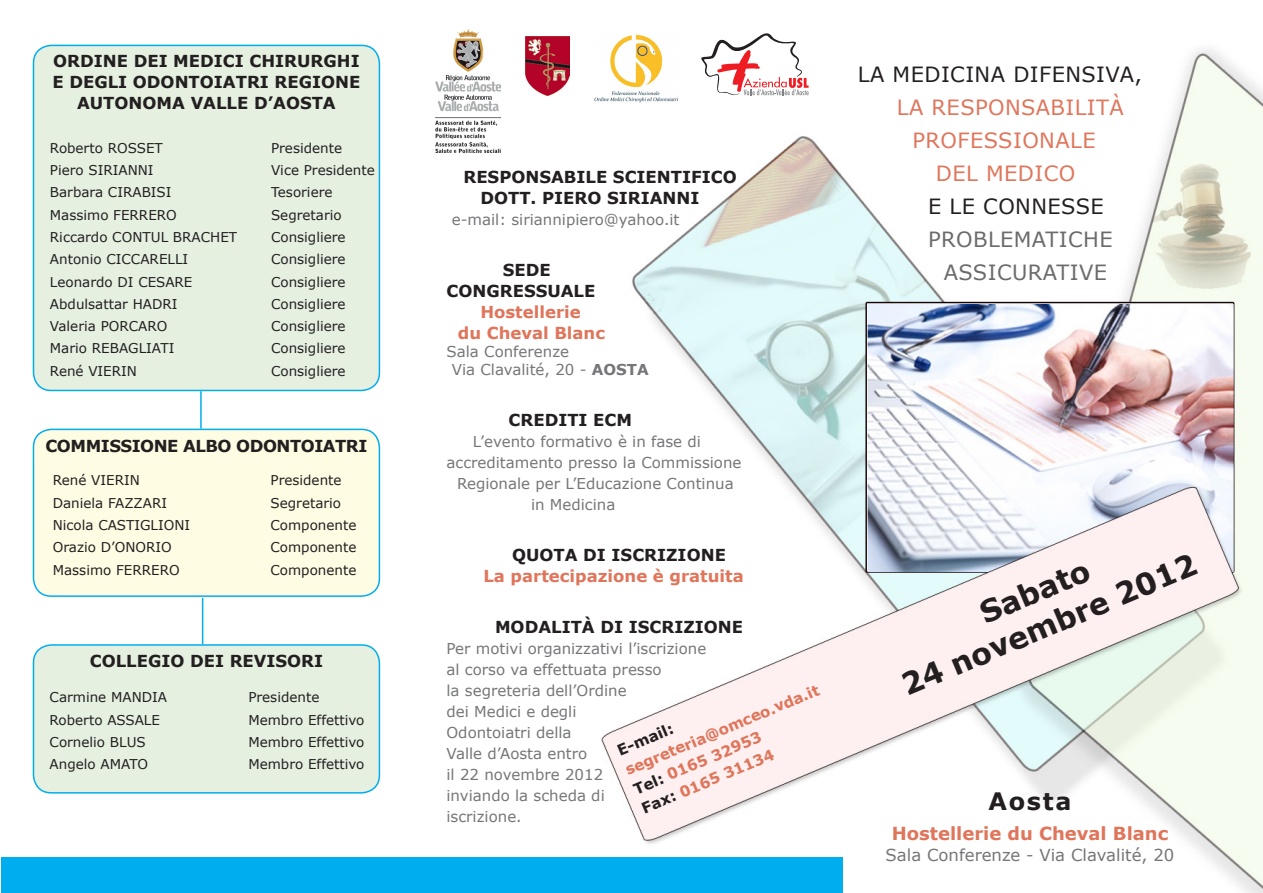
<style>
.page{position:relative;width:1263px;height:893px;background:#fff}
.page>*{position:absolute;margin:0;border:0;box-sizing:border-box;transform-origin:0 0}
.t1{font:700 30px "Verdana";color:#231f20}
.t2{font:700 24px "Verdana";letter-spacing:.07em;color:#231f20}
.t3{font:21px "Verdana";letter-spacing:.02em;color:#df765c}
.t4{font:21px "Verdana";letter-spacing:.02em;color:#231f20}
.t5{font:21px "Verdana";letter-spacing:.02em;color:#6b6b6e}
.t6{font:700 18px "Verdana";color:#df755b}
.t7{font:700 16.5px/21px "Verdana";color:#231f20;text-align:center}
.t8{font:700 16.5px "Verdana";color:#df755b}
.t9{font:16.5px "Verdana";color:#757679}
.t10{font:700 16.5px "Verdana";letter-spacing:-.03em;color:#231f20}
.t11{font:15px "Verdana";color:#757679}
.t12{font:700 15px "Verdana";color:#df755b}
.t13{font:700 15px "Verdana";color:#231f20}
.t14{font:13.5px "Verdana";color:#231f20}
.s1{font-weight:700}
.s2{color:#231f20}
</style>
<div class="page">
<img style="left:1px;top:36px;width:1262px;height:857px">
<div style="left:33px;top:45px;width:346px;height:345px;background:#e5f0e1;border-radius:18px"></div>
<div style="left:33px;top:45px;width:347px;height:346px;border:2px solid #00aeef;border-radius:18px"></div>
<div style="left:33px;top:429px;width:346px;height:167px;background:#fffce4;border-radius:18px"></div>
<div style="left:33px;top:429px;width:347px;height:168px;border:2px solid #00aeef;border-radius:18px"></div>
<div style="left:33px;top:645px;width:346px;height:148px;background:#e5f0e1;border-radius:18px"></div>
<div style="left:33px;top:644px;width:347px;height:150px;border:2px solid #00aeef;border-radius:18px"></div>
<hr style="left:200px;top:391px;width:2px;height:38px;background:#00aeef">
<hr style="left:202px;top:598px;width:1px;height:46px;background:#00aeef">
<img style="left:594px;top:34px;width:85px;height:68px">
<svg style="left:701px;top:33px;width:108px;height:62px"></svg>
<div style="left:1px;top:858px;width:841px;height:35px;background:#00aeef"></div>
<img style="left:526px;top:37px;width:44px;height:58px">
<img style="left:435px;top:29px;width:65px;height:123px">
<p class="t7" style="left:52px;top:50px;width:309px">ORDINE DEI MEDICI CHIRURGHI<br>E DEGLI ODONTOIATRI REGIONE<br>AUTONOMA VALLE D’AOSTA</p>
<p class="t14" style="left:50px;top:139px;width:114px">Roberto ROSSET</p>
<p class="t14" style="left:271px;top:139px;width:73px">Presidente</p>
<p class="t14" style="left:50px;top:161px;width:105px">Piero SIRIANNI</p>
<p class="t14" style="left:271px;top:161px;width:105px">Vice Presidente</p>
<p class="t14" style="left:50px;top:184px;width:123px">Barbara CIRABISI</p>
<p class="t14" style="left:271px;top:184px;width:63px">Tesoriere</p>
<p class="t14" style="left:50px;top:206px;width:128px">Massimo FERRERO</p>
<p class="t14" style="left:271px;top:206px;width:72px">Segretario</p>
<p class="t14" style="left:50px;top:228px;width:189px">Riccardo CONTUL BRACHET</p>
<p class="t14" style="left:271px;top:228px;width:76px">Consigliere</p>
<p class="t14" style="left:50px;top:251px;width:140px">Antonio CICCARELLI</p>
<p class="t14" style="left:271px;top:251px;width:76px">Consigliere</p>
<p class="t14" style="left:50px;top:273px;width:144px">Leonardo DI CESARE</p>
<p class="t14" style="left:271px;top:273px;width:76px">Consigliere</p>
<p class="t14" style="left:50px;top:295px;width:129px">Abdulsattar HADRI</p>
<p class="t14" style="left:271px;top:295px;width:76px">Consigliere</p>
<p class="t14" style="left:50px;top:318px;width:119px">Valeria PORCARO</p>
<p class="t14" style="left:271px;top:318px;width:76px">Consigliere</p>
<p class="t14" style="left:50px;top:340px;width:126px">Mario REBAGLIATI</p>
<p class="t14" style="left:271px;top:340px;width:76px">Consigliere</p>
<p class="t14" style="left:50px;top:362px;width:89px">René VIERIN</p>
<p class="t14" style="left:271px;top:362px;width:76px">Consigliere</p>
<p class="t10" style="left:46px;top:435px;width:323px">COMMISSIONE ALBO ODONTOIATRI</p>
<p class="t14" style="left:53px;top:472px;width:89px">René VIERIN</p>
<p class="t14" style="left:271px;top:472px;width:73px">Presidente</p>
<p class="t14" style="left:53px;top:494px;width:116px">Daniela FAZZARI</p>
<p class="t14" style="left:271px;top:494px;width:72px">Segretario</p>
<p class="t14" style="left:53px;top:516px;width:139px">Nicola CASTIGLIONI</p>
<p class="t14" style="left:271px;top:516px;width:87px">Componente</p>
<p class="t14" style="left:53px;top:539px;width:121px">Orazio D’ONORIO</p>
<p class="t14" style="left:271px;top:539px;width:87px">Componente</p>
<p class="t14" style="left:53px;top:561px;width:128px">Massimo FERRERO</p>
<p class="t14" style="left:271px;top:561px;width:87px">Componente</p>
<p class="t7" style="left:90px;top:650px;width:235px">COLLEGIO DEI REVISORI</p>
<p class="t14" style="left:50px;top:689px;width:119px">Carmine MANDIA</p>
<p class="t14" style="left:248px;top:689px;width:73px">Presidente</p>
<p class="t14" style="left:50px;top:711px;width:112px">Roberto ASSALE</p>
<p class="t14" style="left:248px;top:711px;width:118px">Membro Effettivo</p>
<p class="t14" style="left:50px;top:733px;width:98px">Cornelio BLUS</p>
<p class="t14" style="left:248px;top:733px;width:118px">Membro Effettivo</p>
<p class="t14" style="left:50px;top:756px;width:100px">Angelo AMATO</p>
<p class="t14" style="left:248px;top:756px;width:118px">Membro Effettivo</p>
<p class="t7" style="left:463px;top:166px;width:275px">RESPONSABILE SCIENTIFICO</p>
<p class="t7" style="left:480px;top:187px;width:221px">DOTT. PIERO SIRIANNI</p>
<p class="t11" style="left:452px;top:210px;width:229px">e-mail: siriannipiero@yahoo.it</p>
<p class="t7" style="left:503px;top:259px;width:49px">SEDE</p>
<p class="t7" style="left:446px;top:280px;width:150px">CONGRESSUALE</p>
<p class="t8" style="left:480px;top:302px;width:102px">Hostellerie</p>
<p class="t8" style="left:458px;top:323px;width:149px">du Cheval Blanc</p>
<p class="t11" style="left:446px;top:342px;width:124px">Sala Conferenze</p>
<p class="t11" style="left:452px;top:360px;width:198px">Via Clavalité, 20 - <span class="s1">AOSTA</span></p>
<p class="t7" style="left:508px;top:409px;width:125px">CREDITI ECM</p>
<p class="t11" style="left:473px;top:432px;width:229px">L’evento formativo è in fase di</p>
<p class="t11" style="left:446px;top:453px;width:296px">accreditamento presso la Commissione</p>
<p class="t11" style="left:457px;top:474px;width:278px">Regionale per L’Educazione Continua</p>
<p class="t11" style="left:531px;top:495px;width:86px">in Medicina</p>
<p class="t7" style="left:512px;top:544px;width:215px">QUOTA DI ISCRIZIONE</p>
<p class="t8" style="left:483px;top:566px;width:262px">La partecipazione è gratuita</p>
<p class="t7" style="left:495px;top:616px;width:250px">MODALITÀ DI ISCRIZIONE</p>
<p class="t11" style="left:446px;top:639px;width:261px">Per motivi organizzativi l’iscrizione</p>
<p class="t11" style="left:446px;top:660px;width:217px">al corso va effettuata presso</p>
<p class="t11" style="left:446px;top:681px;width:182px">la segreteria dell’Ordine</p>
<p class="t11" style="left:446px;top:702px;width:131px">dei Medici e degli</p>
<p class="t11" style="left:446px;top:723px;width:127px">Odontoiatri della</p>
<p class="t11" style="left:446px;top:744px;width:142px">Valle d’Aosta entro</p>
<p class="t11" style="left:446px;top:765px;width:158px">il 22 novembre 2012</p>
<p class="t11" style="left:446px;top:786px;width:160px">inviando la scheda di</p>
<p class="t11" style="left:446px;top:807px;width:77px">iscrizione.</p>
<p class="t12" style="left:622px;top:762px;width:210px;rotate:-23deg">segreteria@omceo.vda.it</p>
<p class="t13" style="left:614px;top:742px;width:61px;rotate:-23deg">E-mail:</p>
<p class="t12" style="left:630px;top:781px;width:139px;rotate:-23deg"><span class="s2">Tel:</span> 0165 32953</p>
<p class="t12" style="left:639px;top:800px;width:144px;rotate:-23deg"><span class="s2">Fax:</span> 0165 31134</p>
<p class="t4" style="left:858px;top:61px;width:286px">LA MEDICINA DIFENSIVA,</p>
<p class="t3" style="left:897px;top:94px;width:228px">LA RESPONSABILITÀ</p>
<p class="t3" style="left:912px;top:127px;width:185px">PROFESSIONALE</p>
<p class="t3" style="left:936px;top:160px;width:141px">DEL MEDICO</p>
<p class="t4" style="left:928px;top:193px;width:177px">E LE CONNESSE</p>
<p class="t5" style="left:928px;top:226px;width:186px">PROBLEMATICHE</p>
<p class="t5" style="left:944px;top:259px;width:165px">ASSICURATIVE</p>
<p class="t1" style="left:895px;top:669px;width:319px;rotate:-23deg">24 novembre 2012</p>
<p class="t1" style="left:974px;top:597px;width:118px;rotate:-23deg">Sabato</p>
<p class="t2" style="left:988px;top:785px;width:84px">Aosta</p>
<p class="t6" style="left:892px;top:821px;width:278px">Hostellerie du Cheval Blanc</p>
<p class="t9" style="left:886px;top:844px;width:290px">Sala Conferenze - Via Clavalité, 20</p>
</div>
